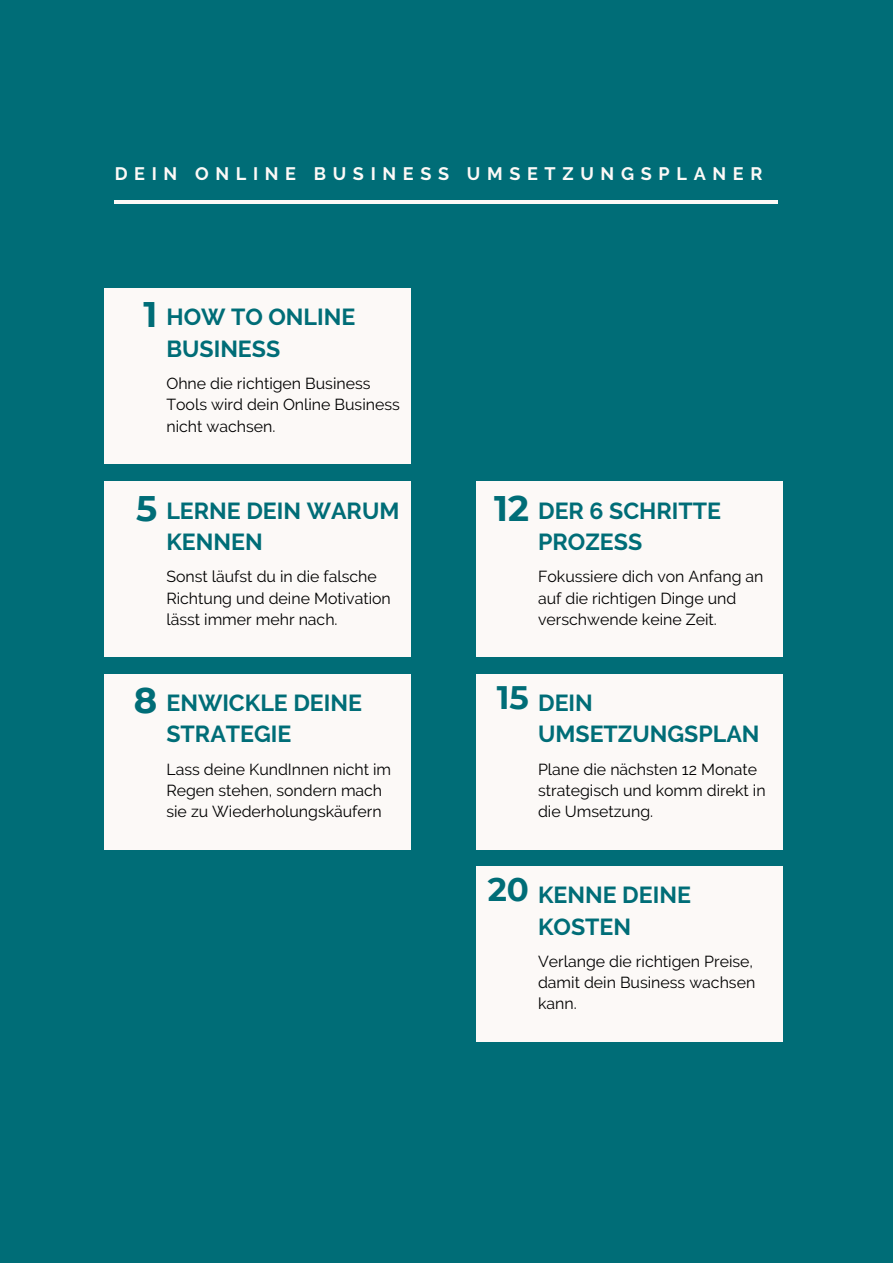
<style>
.page{position:relative;width:893px;height:1264px;background:#fff}
.page>*{position:absolute;margin:0;border:0;box-sizing:border-box;transform-origin:0 0}
.t1{font:700 35.55px "Montserrat";color:#006d77}
.t2{font:700 32.55px "Montserrat";color:#006d77}
.t3{font:700 23.1px/31.5px "Raleway";color:#006d77}
.t4{font:700 18px "Raleway";letter-spacing:.37em;color:#fcf9f7}
.t5{font:15.9px/21.3px "Raleway";color:#000}
</style>
<div class="page">
<div style="left:0;top:0;width:892px;height:1262px;background:#006d77"></div>
<div style="left:105px;top:288px;width:306px;height:175px;background:#fcf9f7"></div>
<hr style="left:114px;top:200px;width:664px;height:3px;background:#fcf9f7">
<div style="left:105px;top:481px;width:306px;height:176px;background:#fcf9f7"></div>
<div style="left:105px;top:673px;width:306px;height:176px;background:#fcf9f7"></div>
<div style="left:476px;top:481px;width:306px;height:176px;background:#fcf9f7"></div>
<div style="left:476px;top:673px;width:306px;height:176px;background:#fcf9f7"></div>
<div style="left:476px;top:865px;width:306px;height:176px;background:#fcf9f7"></div>
<p class="t4" style="left:115px;top:164px;width:649px">DEIN ONLINE BUSINESS UMSETZUNGSPLANER</p>
<h1 class="t1" style="left:143px;top:289px;width:15px">1</h1>
<h3 class="t3" style="left:166px;top:301px;width:190px">HOW TO ONLINE<br>BUSINESS</h3>
<p class="t5" style="left:166px;top:373px;width:235px">Ohne die richtigen Business<br>Tools wird dein Online Business nicht wachsen.</p>
<h1 class="t1" style="left:136px;top:482px;width:23px">5</h1>
<h3 class="t3" style="left:166px;top:495px;width:234px">LERNE DEIN WARUM<br>KENNEN</h3>
<p class="t5" style="left:166px;top:566px;width:226px">Sonst läufst du in die falsche<br>Richtung und deine Motivation lässt immer mehr nach.</p>
<h1 class="t1" style="left:134px;top:674px;width:25px">8</h1>
<h3 class="t3" style="left:166px;top:687px;width:197px">ENWICKLE DEINE<br>STRATEGIE</h3>
<p class="t5" style="left:166px;top:758px;width:226px">Lass deine KundInnen nicht im<br>Regen stehen, sondern mach sie zu Wiederholungskäufern</p>
<h1 class="t1" style="left:494px;top:482px;width:36px">12</h1>
<h3 class="t3" style="left:538px;top:495px;width:184px">DER 6 SCHRITTE<br>PROZESS</h3>
<p class="t5" style="left:538px;top:566px;width:227px">Fokussiere dich von Anfang an auf die richtigen Dinge und verschwende keine Zeit.</p>
<h2 class="t2" style="left:497px;top:674px;width:34px">15</h2>
<h3 class="t3" style="left:538px;top:687px;width:223px">DEIN<br>UMSETZUNGSPLAN</h3>
<p class="t5" style="left:538px;top:758px;width:229px">Plane die nächsten 12 Monate strategisch und komm direkt in die Umsetzung.</p>
<h2 class="t2" style="left:487px;top:866px;width:43px">20</h2>
<h3 class="t3" style="left:538px;top:879px;width:154px">KENNE DEINE<br>KOSTEN</h3>
<p class="t5" style="left:538px;top:950px;width:219px">Verlange die richtigen Preise, damit dein Business wachsen kann.</p>
</div>
